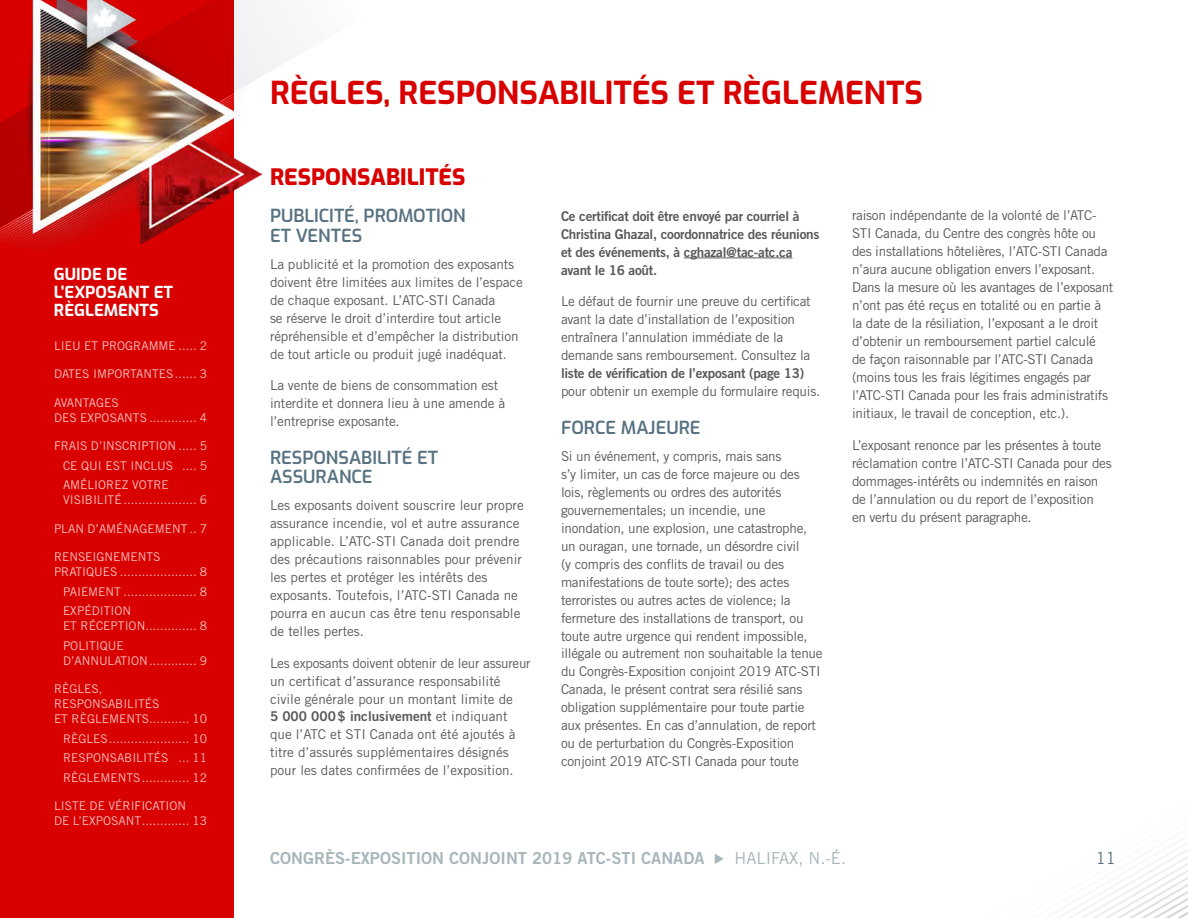
<style>
.page{position:relative;width:1188px;height:918px;background:#fff}
.page>*{position:absolute;margin:0;border:0;box-sizing:border-box;transform-origin:0 0}
.t1{font:700 31.5px "Exo";color:#d80100}
.t2{font:800 22.5px "Exo";color:#d80100}
.t3{font:600 18px/19.5px "Exo";color:#587282}
.t4{font:16.5px "Trade Gothic LT Std Bd 2";color:#a8b5bb}
.t5{font:700 16.5px/18px "Exo";color:#fff}
.t6{font:16.5px "Trade Gothic LT Std";color:#587282}
.t7{font:13.5px/18px "Trade Gothic LT Std";letter-spacing:-.02em;color:#58595b}
.t8{font:13.5px/18px "Trade Gothic LT Std";color:#58595b}
.t9{font:13.5px/18px "Trade Gothic LT Std Bd 2";letter-spacing:-.02em;color:#58595b}
.t10{font:13.5px "Trade Gothic LT Std Bd 2";color:#58595b}
.t11{font:12px/19.5px "Trade Gothic LT Std";color:#f5c0bf}
.s1{font-family:"Trade Gothic LT Std"}
</style>
<div class="page">
<div style="left:0;top:0;width:234px;height:918px;background:#d80100"></div>
<svg style="left:261px;top:10px;width:29px;height:166px"></svg>
<img style="left:0;top:0;width:261px;height:246px">
<svg style="left:1069px;top:845px;width:119px;height:73px"></svg>
<hr style="left:684px;top:258px;width:108px;height:1px;background:#58595b">
<p class="t5" style="left:54px;top:264px;width:121px">GUIDE DE<br>L’EXPOSANT ET<br>RÈGLEMENTS</p>
<p class="t11" style="left:54px;top:335px;width:154px">LIEU ET PROGRAMME ..... 2</p>
<p class="t11" style="left:54px;top:364px;width:154px">DATES IMPORTANTES...... 3</p>
<p class="t11" style="left:54px;top:395px;width:154px;line-height:15px">AVANTAGES<br>DES EXPOSANTS ............. 4</p>
<p class="t11" style="left:63px;top:436px;width:145px;text-align:justify;text-indent:-9px">FRAIS D’INSCRIPTION ..... 5<br>CE QUI EST INCLUS .... 5<br>AMÉLIOREZ VOTRE</p>
<p class="t11" style="left:63px;top:490px;width:145px">VISIBILITÉ .................... 6</p>
<p class="t11" style="left:54px;top:518px;width:154px">PLAN D’AMÉNAGEMENT .. 7</p>
<p class="t11" style="left:54px;top:549px;width:154px;line-height:15px">RENSEIGNEMENTS<br>PRATIQUES ..................... 8</p>
<p class="t11" style="left:63px;top:581px;width:145px">PAIEMENT .................... 8<br>EXPÉDITION</p>
<p class="t11" style="left:63px;top:616px;width:145px">ET RÉCEPTION.............. 8<br>POLITIQUE</p>
<p class="t11" style="left:63px;top:650px;width:145px">D’ANNULATION............. 9</p>
<p class="t11" style="left:54px;top:681px;width:154px;line-height:15px">RÈGLES,<br>RESPONSABILITÉS<br>ET RÈGLEMENTS........... 10</p>
<p class="t11" style="left:63px;top:728px;width:145px;text-align:justify">RÈGLES...................... 10<br>RESPONSABILITÉS ... 11<br>RÈGLEMENTS............. 12</p>
<p class="t11" style="left:54px;top:798px;width:154px;line-height:15px">LISTE DE VÉRIFICATION<br>DE L’EXPOSANT............. 13</p>
<h1 class="t1" style="left:270px;top:68px;width:655px">RÈGLES, RESPONSABILITÉS ET RÈGLEMENTS</h1>
<h2 class="t2" style="left:270px;top:159px;width:197px">RESPONSABILITÉS</h2>
<h3 class="t3" style="left:270px;top:205px;width:197px">PUBLICITÉ, PROMOTION<br>ET VENTES</h3>
<p class="t7" style="left:270px;top:255px;width:254px">La publicité et la promotion des exposants doivent être limitées aux limites de l’espace de chaque exposant. L’ATC-STI Canada<br>se réserve le droit d’interdire tout article répréhensible et d’empêcher la distribution de tout article ou produit jugé inadéquat.</p>
<p class="t7" style="left:270px;top:376px;width:237px">La vente de biens de consommation est interdite et donnera lieu à une amende à l’entreprise exposante.</p>
<h3 class="t3" style="left:270px;top:446px;width:170px">RESPONSABILITÉ ET<br>ASSURANCE</h3>
<p class="t8" style="left:270px;top:496px;width:255px">Les exposants doivent souscrire leur propre assurance incendie, vol et autre assurance applicable. L’ATC-STI Canada doit prendre des précautions raisonnables pour prévenir les pertes et protéger les intérêts des exposants. Toutefois, l’ATC-STI Canada ne pourra en aucun cas être tenu responsable de telles pertes.</p>
<p class="t8" style="left:270px;top:654px;width:262px">Les exposants doivent obtenir de leur assureur un certificat d’assurance responsabilité civile générale pour un montant limite de</p>
<p class="t10" style="left:270px;top:708px;width:239px">5 000 000$ inclusivement <span class="s1">et indiquant</span></p>
<p class="t8" style="left:270px;top:726px;width:247px">que l’ATC et STI Canada ont été ajoutés à titre d’assurés supplémentaires désignés pour les dates confirmées de l’exposition.</p>
<p class="t9" style="left:561px;top:206px;width:260px">Ce certificat doit être envoyé par courriel à Christina Ghazal, coordonnatrice des réunions et des événements, à cghazal@tac-atc.ca avant le 16 août.</p>
<p class="t7" style="left:561px;top:292px;width:251px">Le défaut de fournir une preuve du certificat avant la date d’installation de l’exposition entraînera l’annulation immédiate de la demande sans remboursement. Consultez la</p>
<p class="t9" style="left:561px;top:364px;width:245px">liste de vérification de l’exposant (page 13)</p>
<p class="t7" style="left:561px;top:382px;width:261px">pour obtenir un exemple du formulaire requis.</p>
<h3 class="t3" style="left:561px;top:416px;width:141px">FORCE MAJEURE</h3>
<p class="t7" style="left:561px;top:447px;width:263px">Si un événement, y compris, mais sans<br>s’y limiter, un cas de force majeure ou des lois, règlements ou ordres des autorités gouvernementales; un incendie, une inondation, une explosion, une catastrophe, un ouragan, une tornade, un désordre civil<br>(y compris des conflits de travail ou des manifestations de toute sorte); des actes terroristes ou autres actes de violence; la fermeture des installations de transport, ou toute autre urgence qui rendent impossible, illégale ou autrement non souhaitable la tenue du Congrès-Exposition conjoint 2019 ATC-STI Canada, le présent contrat sera résilié sans obligation supplémentaire pour toute partie aux présentes. En cas d’annulation, de report ou de perturbation du Congrès-Exposition conjoint 2019 ATC-STI Canada pour toute</p>
<p class="t7" style="left:852px;top:207px;width:263px">raison indépendante de la volonté de l’ATC-STI Canada, du Centre des congrès hôte ou des installations hôtelières, l’ATC-STI Canada n’aura aucune obligation envers l’exposant.<br>Dans la mesure où les avantages de l’exposant n’ont pas été reçus en totalité ou en partie à la date de la résiliation, l’exposant a le droit d’obtenir un remboursement partiel calculé<br>de façon raisonnable par l’ATC-STI Canada (moins tous les frais légitimes engagés par l’ATC-STI Canada pour les frais administratifs initiaux, le travail de conception, etc.).</p>
<p class="t7" style="left:852px;top:436px;width:261px">L’exposant renonce par les présentes à toute réclamation contre l’ATC-STI Canada pour des dommages-intérêts ou indemnités en raison de l’annulation ou du report de l’exposition<br>en vertu du présent paragraphe.</p>
<p class="t4" style="left:270px;top:848px;width:578px">CONGRÈS-EXPOSITION CONJOINT 2019 ATC-STI CANADA✔<span class="s1">HALIFAX, N.-É.</span></p>
<p class="t6" style="left:1096px;top:848px;width:22px">11</p>
</div>
